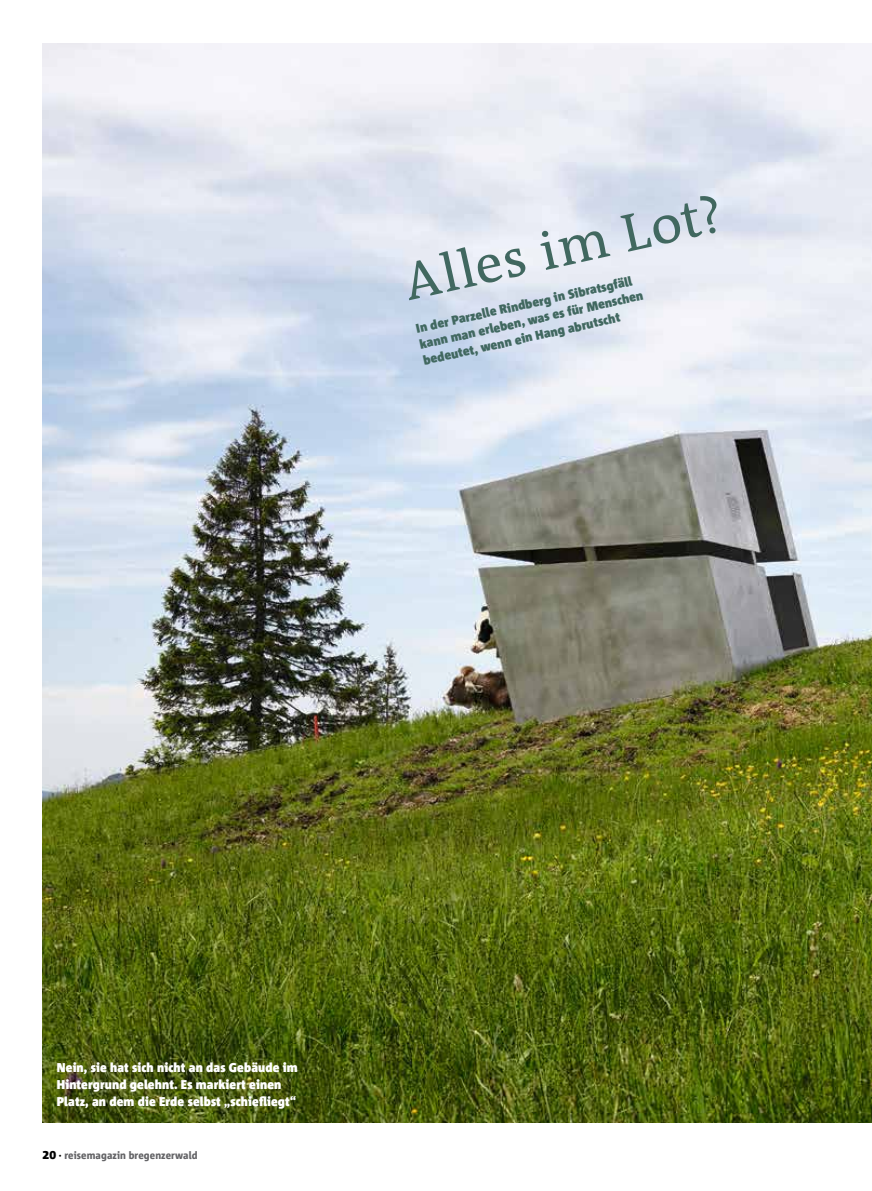
<style>
.page{position:relative;width:872px;height:1191px;background:#fff}
.page>*{position:absolute;margin:0;border:0;box-sizing:border-box;transform-origin:0 0}
.t1{font:54px "The Antiqua B";color:#416860}
.t2{font:900 12.75px/17px "Corpid C1 s S Cd";letter-spacing:.01em;color:#fff}
.t3{font:900 12.75px/16.5px "Corpid C1 s S Cd";color:#416860}
.t4{font:800 10.5px "Corpid C1 s S Cd";letter-spacing:.01em;color:#646467}
.s1{font-size:13.5px;color:#000}
.s2{color:#000}
</style>
<div class="page">
<img style="left:43px;top:43px;width:829px;height:1080px">
<h1 class="t1" style="left:396px;top:244px;width:326px;rotate:-12deg">Alles im Lot?</h1>
<p class="t3" style="left:414px;top:319px;width:230px;rotate:-12deg">In der Parzelle Rindberg in Sibratsgfäll kann man erleben, was es für Menschen bedeutet, wenn ein Hang abrutscht</p>
<p class="t2" style="left:57px;top:1058px;width:242px">Nein, sie hat sich nicht an das Gebäude im<br>Hintergrund gelehnt. Es markiert einen<br>Platz, an dem die Erde selbst „schiefliegt“</p>
<p class="t4" style="left:43px;top:1148px;width:157px"><span class="s1">20</span> <span class="s2">·</span> reisemagazin bregenzerwald</p>
</div>
